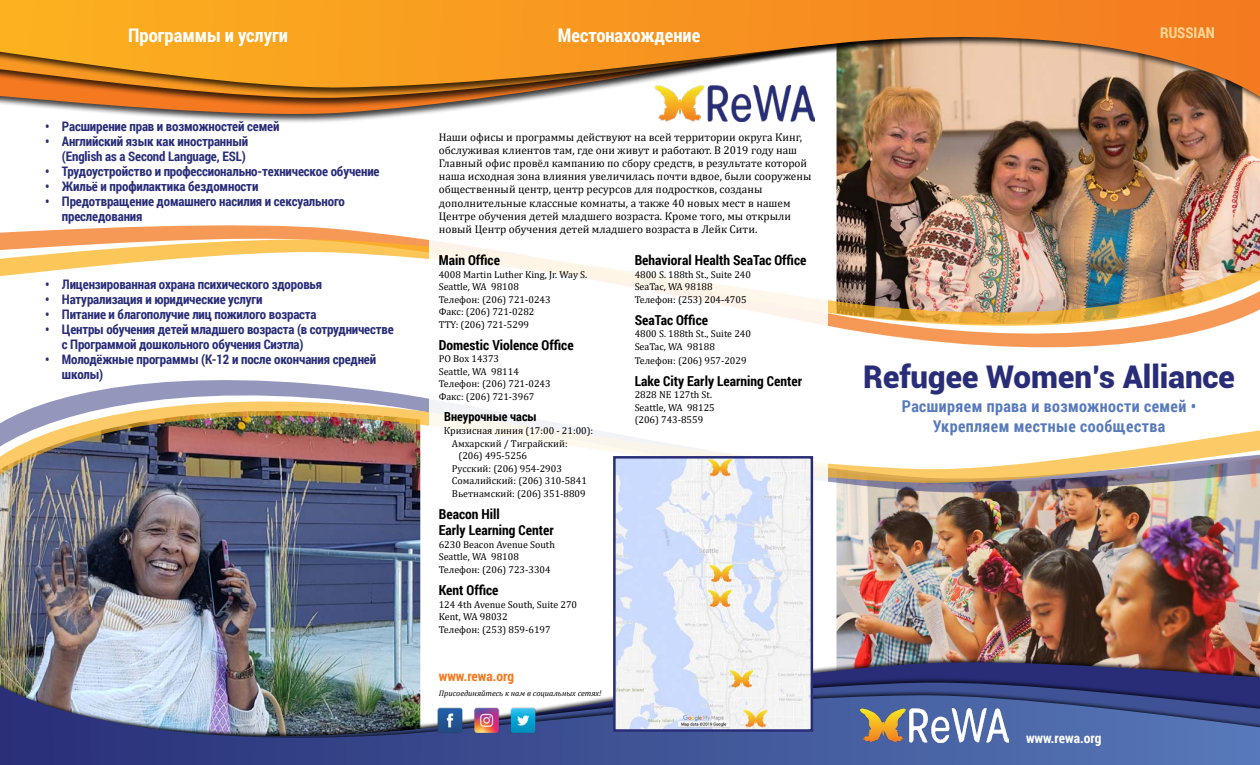
<style>
.page{position:relative;width:1260px;height:765px;background:#fff}
.page>*{position:absolute;margin:0;border:0;box-sizing:border-box;transform-origin:0 0}
.t1{font:900 31.25px "Roboto";color:#292d78}
.t2{font:700 18.75px "Roboto Condensed";color:#fff}
.t3{font:700 16.25px/19.5px "Roboto Condensed";letter-spacing:.025em;color:#587abc;text-align:center}
.t4{font:700 15px "Roboto Condensed";color:#ffd999}
.t5{font:700 13.75px/16.5px "Roboto Condensed";color:#000}
.t6{font:700 13.75px "Roboto Condensed";color:#f47920}
.t7{font:700 13.75px "Roboto Condensed";color:#fff}
.t8{font:700 13.12px/15px "Roboto Condensed";letter-spacing:-.01em;color:#292d78}
.t9{font:700 12.5px "Roboto Condensed";color:#000}
.t10{font:11.25px/13.1px "Cambria";color:#000}
.t11{font:10px/12.5px "Cambria";color:#000}
.t12{font:italic 8.12px "Cambria";color:#000}
</style>
<div class="page">
<img style="left:837px;top:498px;width:423px;height:159px">
<img style="left:837px;top:124px;width:423px;height:96px">
<img style="left:0;top:498px;width:420px;height:159px">
<div style="left:0;top:0;width:1260px;height:124px;background:#000;opacity:.75"></div>
<svg style="left:0;top:113px;width:1260px;height:6px"></svg>
<img style="left:0;top:657px;width:1260px;height:17px">
<div style="left:0;top:0;width:1260px;height:113px;background:#000;opacity:.75"></div>
<svg style="left:0;top:0;width:1260px;height:97px;background:#e09336"></svg>
<div style="left:0;top:674px;width:1260px;height:91px;background:#000;opacity:.75"></div>
<img style="left:0;top:686px;width:1260px;height:79px">
<img style="left:0;top:220px;width:1260px;height:128px">
<img style="left:0;top:236px;width:1260px;height:96px">
<img style="left:0;top:380px;width:1260px;height:118px">
<img style="left:0;top:400px;width:1260px;height:84px">
<div style="left:429px;top:127px;width:399px;height:414px;background:#fff"></div>
<img style="left:656px;top:85px;width:159px;height:37px">
<img style="left:861px;top:709px;width:147px;height:33px">
<img style="left:616px;top:459px;width:194px;height:270px">
<div style="left:613px;top:456px;width:200px;height:276px;border:2px solid #292d78"></div>
<img style="left:434px;top:707px;width:105px;height:28px">
<h2 class="t2" style="left:128px;top:22px;width:161px">Программы и услуги</h2>
<h3 class="t8" style="left:45px;top:118px;width:236px">• Расширение прав и возможностей семей</h3>
<h3 class="t8" style="left:45px;top:133px;width:205px;text-align:right">• Английский язык как иностранный (English as a Second Language, ESL)</h3>
<h3 class="t8" style="left:45px;top:163px;width:336px">• Трудоустройство и профессионально-техническое обучение</h3>
<h3 class="t8" style="left:45px;top:178px;width:215px">• Жильё и профилактика бездомности</h3>
<h3 class="t8" style="left:62px;top:193px;width:285px;text-indent:-17px">• Предотвращение домашнего насилия и сексуального преследования</h3>
<h3 class="t8" style="left:45px;top:276px;width:279px">• Лицензированная охрана психического здоровья</h3>
<h3 class="t8" style="left:45px;top:291px;width:219px">• Натурализация и юридические услуги</h3>
<h3 class="t8" style="left:45px;top:306px;width:273px">• Питание и благополучие лиц пожилого возраста</h3>
<h3 class="t8" style="left:62px;top:321px;width:333px;text-indent:-17px">• Центры обучения детей младшего возраста (в сотрудничестве с Программой дошкольного обучения Сиэтла)</h3>
<h3 class="t8" style="left:62px;top:351px;width:316px;text-indent:-17px">• Молодёжные программы (К-12 и после окончания средней школы)</h3>
<h2 class="t2" style="left:558px;top:22px;width:144px">Местонахождение</h2>
<p class="t10" style="left:439px;top:130px;width:374px">Наши офисы и программы действуют на всей территории округа Кинг, обслуживая клиентов там, где они живут и работают. В 2019 году наш Главный офис провёл кампанию по сбору средств, в результате которой наша исходная зона влияния увеличилась почти вдвое, были сооружены общественный центр, центр ресурсов для подростков, созданы дополнительные классные комнаты, а также 40 новых мест в нашем Центре обучения детей младшего возраста. Кроме того, мы открыли новый Центр обучения детей младшего возраста в Лейк Сити.</p>
<h3 class="t5" style="left:439px;top:252px;width:63px">Main Office</h3>
<p class="t11" style="left:439px;top:268px;width:150px">4008 Martin Luther King, Jr. Way S.<br>Seattle, WA 98108<br>Телефон: (206) 721-0243<br>Факс: (206) 721-0282<br>TTY: (206) 721-5299</p>
<h3 class="t5" style="left:439px;top:336px;width:136px">Domestic Violence Office</h3>
<p class="t11" style="left:439px;top:353px;width:113px">PO Box 14373<br>Seattle, WA 98114<br>Телефон: (206) 721-0243<br>Факс: (206) 721-3967</p>
<p class="t9" style="left:444px;top:407px;width:94px">Внеурочные часы</p>
<p class="t11" style="left:444px;top:425px;width:151px">Кризисная линия (17:00 - 21:00):</p>
<p class="t11" style="left:452px;top:437px;width:117px">Амхарский / Тиграйский:</p>
<p class="t11" style="left:459px;top:450px;width:70px">(206) 495-5256</p>
<p class="t11" style="left:452px;top:462px;width:111px">Русский: (206) 954-2903</p>
<p class="t11" style="left:452px;top:475px;width:136px">Сомалийский: (206) 310-5841</p>
<p class="t11" style="left:452px;top:487px;width:135px">Вьетнамский: (206) 351-8809</p>
<h3 class="t5" style="left:439px;top:505px;width:117px">Beacon Hill<br>Early Learning Center</h3>
<p class="t11" style="left:439px;top:538px;width:118px">6230 Beacon Avenue South<br>Seattle, WA 98108<br>Телефон: (206) 723-3304</p>
<h3 class="t5" style="left:439px;top:581px;width:61px">Kent Office</h3>
<p class="t11" style="left:439px;top:598px;width:140px">124 4th Avenue South, Suite 270<br>Kent, WA 98032<br>Телефон: (253) 859-6197</p>
<h3 class="t6" style="left:439px;top:667px;width:77px">www.rewa.org</h3>
<p class="t12" style="left:439px;top:687px;width:164px">Присоединяйтесь к нам в социальных сетях!</p>
<h3 class="t5" style="left:635px;top:252px;width:173px">Behavioral Health SeaTac Office</h3>
<p class="t11" style="left:635px;top:268px;width:118px">4800 S. 188th St., Suite 240<br>SeaTac, WA 98188<br>Телефон: (253) 204-4705</p>
<h3 class="t5" style="left:635px;top:311px;width:75px">SeaTac Office</h3>
<p class="t11" style="left:635px;top:328px;width:118px">4800 S. 188th St., Suite 240<br>SeaTac, WA 98188</p>
<p class="t11" style="left:635px;top:354px;width:113px">Телефон: (206) 957-2029</p>
<h3 class="t5" style="left:635px;top:372px;width:169px">Lake City Early Learning Center</h3>
<p class="t11" style="left:635px;top:389px;width:82px">2828 NE 127th St.<br>Seattle, WA 98125 (206) 743-8559</p>
<h3 class="t4" style="left:1160px;top:22px;width:56px">RUSSIAN</h3>
<h1 class="t1" style="left:863px;top:355px;width:373px">Refugee Women’s Alliance</h1>
<h3 class="t3" style="left:902px;top:396px;width:296px">Расширяем права и возможности семей •<br>Укрепляем местные сообщества</h3>
<h3 class="t7" style="left:1026px;top:728px;width:77px">www.rewa.org</h3>
</div>
